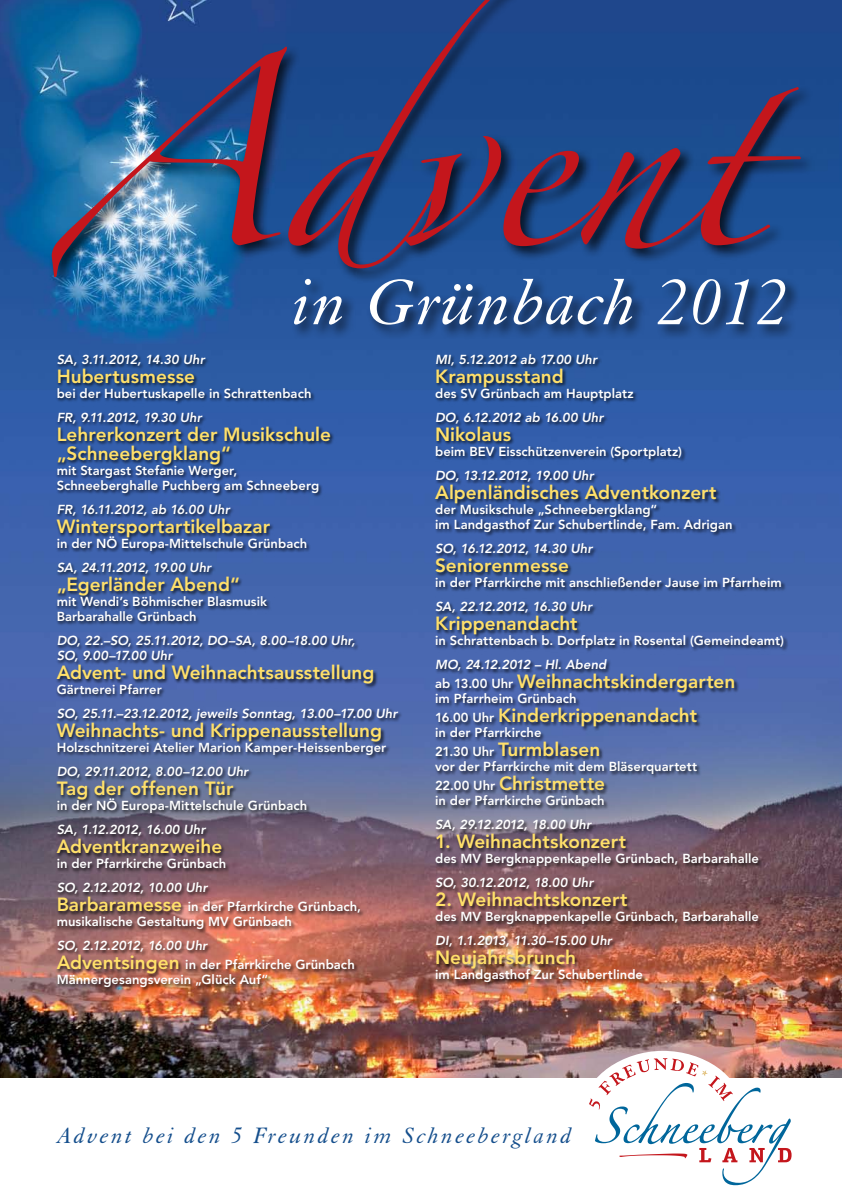
<style>
.page{position:relative;width:842px;height:1191px;background:#fff}
.page>*{position:absolute;margin:0;border:0;box-sizing:border-box;transform-origin:0 0}
.t1{font:167.8px "Zapfino";color:#c4161c}
.t2{font:italic 70px "Elegant Garamond BT";letter-spacing:.02em;color:#fff}
.t3{font:italic 24px "Elegant Garamond BT";letter-spacing:.1em;color:#144e8c}
.t4{font:800 19px/19px "Avenir";color:#ffe06a}
.t5{font:800 13px/15px "Avenir";letter-spacing:.005em;color:#fff}
.t6{font:italic 800 13px/15px "Avenir LTCE";letter-spacing:-.005em;color:#fff}
.t7{font:italic 800 13px "Avenir LTCE";letter-spacing:-.03em;color:#fff}
.t8{font:italic 800 13px "Avenir LTCE";letter-spacing:-.035em;color:#fff}
.t9{font:italic 800 13px "Avenir LTCE";letter-spacing:-.025em;color:#fff}
.s1{font-size:19px;color:#ffe06a}
.s2{font-size:13px;color:#fff}
</style>
<div class="page">
<img style="left:0;top:0;width:842px;height:1077px">
<div style="left:56px;top:353px;width:347px;height:639px;background:#000;opacity:.75"></div>
<div style="left:434px;top:353px;width:354px;height:634px;background:#000;opacity:.75"></div>
<svg style="left:585px;top:1050px;width:155px;height:104px"></svg>
<svg style="left:589px;top:1058px;width:202px;height:127px"></svg>
<div style="left:49px;top:0;width:767px;height:292px;background:#000;opacity:.75"></div>
<div style="left:291px;top:275px;width:509px;height:65px;background:#000;opacity:.75"></div>
<h1 class="t1" style="left:57px;top:87px;width:707px">Advent</h1>
<h2 class="t2" style="left:293px;top:261px;width:498px">in Grünbach 2012</h2>
<p class="t8" style="left:57px;top:352px;width:150px">SA, 3.11.2012, 14.30 Uhr</p>
<h3 class="t4" style="left:57px;top:367px;width:140px">Hubertusmesse</h3>
<p class="t5" style="left:57px;top:386px;width:256px">bei der Hubertuskapelle in Schrattenbach</p>
<p class="t6" style="left:57px;top:410px;width:147px">FR, 9.11.2012, 19.30 Uhr</p>
<h3 class="t4" style="left:57px;top:425px;width:276px">Lehrerkonzert der Musikschule „Schneebergklang“</h3>
<p class="t5" style="left:57px;top:463px;width:264px">mit Stargast Stefanie Werger,<br>Schneeberghalle Puchberg am Schneeberg</p>
<p class="t6" style="left:57px;top:502px;width:175px">FR, 16.11.2012, ab 16.00 Uhr</p>
<h3 class="t4" style="left:57px;top:517px;width:215px">Wintersportartikelbazar</h3>
<p class="t5" style="left:57px;top:536px;width:252px">in der NÖ Europa-Mittelschule Grünbach</p>
<p class="t8" style="left:57px;top:560px;width:156px">SA, 24.11.2012, 19.00 Uhr</p>
<h3 class="t4" style="left:57px;top:575px;width:185px">„Egerländer Abend“</h3>
<p class="t5" style="left:57px;top:594px;width:212px">mit Wendi’s Böhmischer Blasmusik<br>Barbarahalle Grünbach</p>
<p class="t6" style="left:57px;top:633px;width:300px">DO, 22.–SO, 25.11.2012, DO–SA, 8.00–18.00 Uhr,<br>SO, 9.00–17.00 Uhr</p>
<h3 class="t4" style="left:57px;top:663px;width:319px">Advent- und Weihnachtsausstellung</h3>
<p class="t5" style="left:57px;top:682px;width:107px">Gärtnerei Pfarrer</p>
<p class="t6" style="left:57px;top:706px;width:342px">SO, 25.11.–23.12.2012, jeweils Sonntag, 13.00–17.00 Uhr</p>
<h3 class="t4" style="left:57px;top:721px;width:327px">Weihnachts- und Krippenausstellung</h3>
<p class="t5" style="left:57px;top:740px;width:331px">Holzschnitzerei Atelier Marion Kamper-Heissenberger</p>
<p class="t6" style="left:57px;top:764px;width:193px">DO, 29.11.2012, 8.00–12.00 Uhr</p>
<h3 class="t4" style="left:57px;top:779px;width:178px">Tag der offenen Tür</h3>
<p class="t5" style="left:57px;top:798px;width:252px">in der NÖ Europa-Mittelschule Grünbach</p>
<p class="t8" style="left:57px;top:822px;width:150px">SA, 1.12.2012, 16.00 Uhr</p>
<h3 class="t4" style="left:57px;top:837px;width:167px">Adventkranzweihe</h3>
<p class="t5" style="left:57px;top:856px;width:171px">in der Pfarrkirche Grünbach</p>
<p class="t6" style="left:57px;top:880px;width:152px">SO, 2.12.2012, 10.00 Uhr</p>
<p class="t5" style="left:57px;top:899px;width:306px"><span class="s1">Barbaramesse</span> in der Pfarrkirche Grünbach, musikalische Gestaltung MV Grünbach</p>
<p class="t6" style="left:57px;top:938px;width:152px">SO, 2.12.2012, 16.00 Uhr</p>
<p class="t5" style="left:57px;top:957px;width:300px"><span class="s1">Adventsingen</span> in der Pfarrkirche Grünbach<br>Männergesangsverein „Glück Auf“</p>
<p class="t6" style="left:435px;top:352px;width:164px">MI, 5.12.2012 ab 17.00 Uhr</p>
<h3 class="t4" style="left:435px;top:367px;width:130px">Krampusstand</h3>
<p class="t5" style="left:435px;top:386px;width:200px">des SV Grünbach am Hauptplatz</p>
<p class="t6" style="left:435px;top:410px;width:170px">DO, 6.12.2012 ab 16.00 Uhr</p>
<h3 class="t4" style="left:435px;top:425px;width:78px">Nikolaus</h3>
<p class="t5" style="left:435px;top:444px;width:248px">beim BEV Eisschützenverein (Sportplatz)</p>
<p class="t9" style="left:435px;top:468px;width:160px">DO, 13.12.2012, 19.00 Uhr</p>
<h3 class="t4" style="left:435px;top:483px;width:283px">Alpenländisches Adventkonzert</h3>
<p class="t5" style="left:435px;top:502px;width:299px">der Musikschule „Schneebergklang“<br>im Landgasthof Zur Schubertlinde, Fam. Adrigan</p>
<p class="t7" style="left:435px;top:541px;width:159px">SO, 16.12.2012, 14.30 Uhr</p>
<h3 class="t4" style="left:435px;top:556px;width:135px">Seniorenmesse</h3>
<p class="t5" style="left:435px;top:575px;width:348px">in der Pfarrkirche mit anschließender Jause im Pfarrheim</p>
<p class="t7" style="left:435px;top:599px;width:158px">SA, 22.12.2012, 16.30 Uhr</p>
<h3 class="t4" style="left:435px;top:614px;width:144px">Krippenandacht</h3>
<p class="t5" style="left:435px;top:633px;width:350px">in Schrattenbach b. Dorfplatz in Rosental (Gemeindeamt)</p>
<p class="t6" style="left:435px;top:657px;width:173px">MO, 24.12.2012 – Hl. Abend</p>
<h3 class="t4" style="left:435px;top:672px;width:302px"><span class="s2">ab 13.00 Uhr</span> Weihnachtskindergarten</h3>
<p class="t5" style="left:435px;top:691px;width:143px">im Pfarrheim Grünbach</p>
<h3 class="t4" style="left:435px;top:706px;width:263px"><span class="s2">16.00 Uhr</span> Kinderkrippenandacht</h3>
<p class="t5" style="left:435px;top:725px;width:108px">in der Pfarrkirche</p>
<h3 class="t4" style="left:435px;top:740px;width:167px"><span class="s2">21.30 Uhr</span> Turmblasen</h3>
<p class="t5" style="left:435px;top:759px;width:264px">vor der Pfarrkirche mit dem Bläserquartett</p>
<h3 class="t4" style="left:435px;top:774px;width:171px"><span class="s2">22.00 Uhr</span> Christmette</h3>
<p class="t5" style="left:435px;top:793px;width:171px">in der Pfarrkirche Grünbach</p>
<p class="t7" style="left:435px;top:817px;width:158px">SA, 29.12.2012, 18.00 Uhr</p>
<h3 class="t4" style="left:435px;top:832px;width:192px">1. Weihnachtskonzert</h3>
<p class="t5" style="left:435px;top:851px;width:325px">des MV Bergknappenkapelle Grünbach, Barbarahalle</p>
<p class="t6" style="left:435px;top:875px;width:160px">SO, 30.12.2012, 18.00 Uhr</p>
<h3 class="t4" style="left:435px;top:890px;width:194px">2. Weihnachtskonzert</h3>
<p class="t5" style="left:435px;top:909px;width:325px">des MV Bergknappenkapelle Grünbach, Barbarahalle</p>
<p class="t6" style="left:435px;top:933px;width:178px">DI, 1.1.2013, 11.30–15.00 Uhr</p>
<h3 class="t4" style="left:435px;top:948px;width:142px">Neujahrsbrunch</h3>
<p class="t5" style="left:435px;top:967px;width:209px">im Landgasthof Zur Schubertlinde</p>
<h3 class="t3" style="left:58px;top:1121px;width:516px">Advent bei den 5 Freunden im Schneebergland</h3>
</div>
